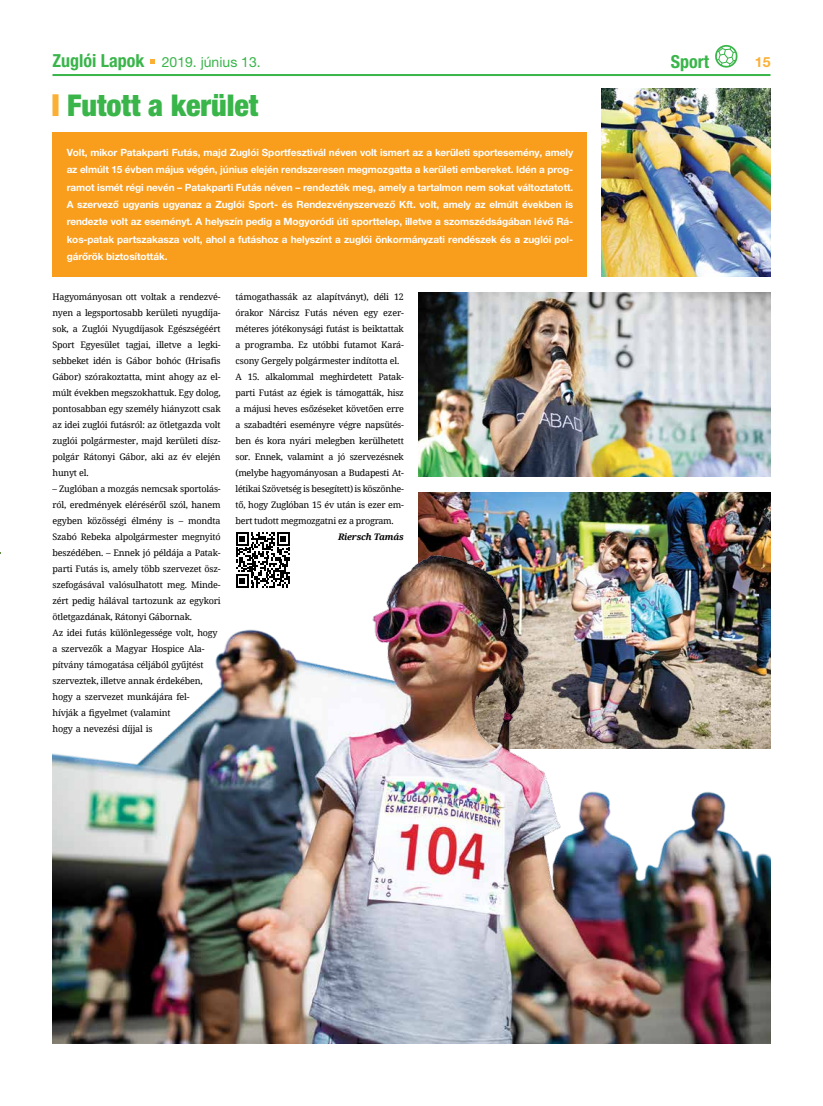
<style>
.page{position:relative;width:823px;height:1106px;background:#fff}
.page>*{position:absolute;margin:0;border:0;box-sizing:border-box;transform-origin:0 0}
.t1{font:900 condensed 30px "Helvetica Neue LT Pro";color:#39b54a}
.t2{font:700 condensed 18px "Helvetica Neue LT Pro";color:#39b54a}
.t3{font:14px "Helvetica Neue LT Pro";color:#39b54a}
.t4{font:700 14px "Helvetica Neue LT Pro";color:#fbaf34}
.t5{font:700 10px/17.3px "Helvetica Neue LT Pro";letter-spacing:-.01em;color:#fff;text-align:justify}
.t6{font:9px/16px "Noto Serif";letter-spacing:-.02em;color:#000}
.t7{font:italic 700 9px "Noto Serif";letter-spacing:-.02em;color:#000}
.s1{font-weight:700;font-stretch:condensed;font-size:18px}
</style>
<div class="page">
<hr style="left:52px;top:74px;width:718px;height:2px;background:#39b54a">
<svg style="left:150px;top:60px;width:4px;height:4px"></svg>
<img style="left:418px;top:492px;width:352px;height:21px">
<svg style="left:715px;top:45px;width:22px;height:23px"></svg>
<div style="left:52px;top:94px;width:6px;height:22px;background:#fbaf34"></div>
<img style="left:601px;top:88px;width:169px;height:188px">
<img style="left:418px;top:292px;width:352px;height:184px">
<img style="left:52px;top:513px;width:718px;height:530px">
<div style="left:52px;top:132px;width:535px;height:144px;background:#f99d1c"></div>
<svg style="left:235px;top:532px;width:55px;height:55px"></svg>
<h3 class="t3" style="left:52px;top:54px;width:210px"><span class="s1">Zuglói Lapok</span> 2019. június 13.</h3>
<h2 class="t2" style="left:670px;top:51px;width:40px">Sport</h2>
<h3 class="t4" style="left:754px;top:54px;width:17px">15</h3>
<h1 class="t1" style="left:67px;top:87px;width:193px">Futott a kerület</h1>
<p class="t5" style="left:67px;top:144px;width:508px">Volt, mikor Patakparti Futás, majd Zuglói Sportfesztivál néven volt ismert az a kerületi sportesemény, amely az elmúlt 15 évben május végén, június elején rendszeresen megmozgatta a kerületi embereket. Idén a prog&shy;ramot ismét régi nevén – Patakparti Futás néven – rendezték meg, amely a tartalmon nem sokat változtatott.<br>A szervező ugyanis ugyanaz a Zuglói Sport- és Rendezvényszervező Kft. volt, amely az elmúlt években is rendezte volt az eseményt. A helyszín pedig a Mogyoródi úti sporttelep, illetve a szomszédságában lévő Rá&shy;kos-patak partszakasza volt, ahol a futáshoz a helyszínt a zuglói önkormányzati rendészek és a zuglói pol&shy;gárőrök biztosították.</p>
<p class="t6" style="left:52px;top:288px;width:170px;text-align:justify">Hagyományosan ott voltak a rendezvé&shy;nyen a legsportosabb kerületi nyugdíja&shy;sok, a Zuglói Nyugdíjasok Egészségéért Sport Egyesület tagjai, illetve a legki&shy;sebbeket idén is Gábor bohóc (Hrisafis Gábor) szórakoztatta, mint ahogy az el&shy;múlt években megszokhattuk. Egy dolog, pontosabban egy személy hiányzott csak az idei zuglói futásról: az ötletgazda volt zuglói polgármester, majd kerületi dísz&shy;polgár Rátonyi Gábor, aki az év elején hunyt el.</p>
<p class="t6" style="left:52px;top:480px;width:169px">– Zuglóban a mozgás nemcsak sportolás&shy;ról, eredmények eléréséről szól, hanem egyben közösségi élmény is – mondta Szabó Rebeka alpolgármester megnyitó beszédében. – Ennek jó példája a Patak&shy;parti Futás is, amely több szervezet ös - szefogásával valósulhatott meg. Minde&shy;zért pedig hálával tartozunk az egykori ötletgazdának, Rátonyi Gábornak.<br>Az idei futás különlegessége volt, hogy a szervezők a Magyar Hospice Ala&shy;pítvány támogatása céljából gyűjtést szerveztek, illetve annak érdekében, hogy a szervezet munkájára fel-<br>hívják a figyelmet (valamint<br>hogy a nevezési díjjal is</p>
<p class="t6" style="left:235px;top:288px;width:170px">támogathassák az alapítványt), déli 12 órakor Nárcisz Futás néven egy ezer&shy;méteres jótékonysági futást is beiktattak a programba. Ez utóbbi futamot Kará&shy;csony Gergely polgármester indította el.<br>A 15. alkalommal meghirdetett Patak&shy;parti Futást az égiek is támogatták, hisz a májusi heves esőzéseket követően erre a szabadtéri eseményre végre napsütés&shy;ben és kora nyári melegben kerülhetett sor. Ennek, valamint a jó szervezésnek (melybe hagyományosan a Budapesti At&shy;létikai Szövetség is besegített) is köszönhe&shy;tő, hogy Zuglóban 15 év után is ezer em&shy;bert tudott megmozgatni ez a program.</p>
<p class="t7" style="left:338px;top:531px;width:67px">Riersch Tamás</p>
</div>
